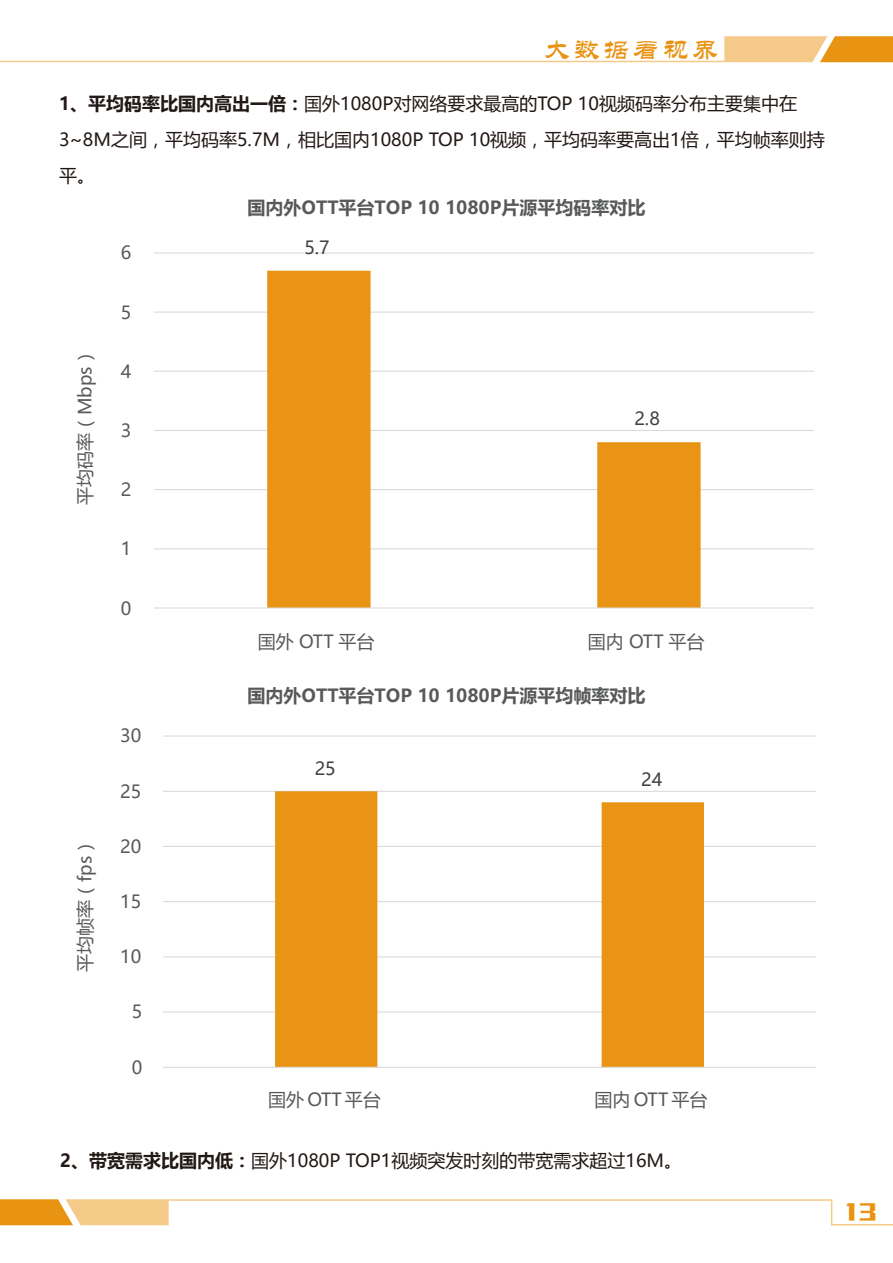
<style>
.page{position:relative;width:893px;height:1263px;background:#fff}
.page>*{position:absolute;margin:0;border:0;box-sizing:border-box;transform-origin:0 0}
.t1{font:30px "huxiaobo gdh";color:#e99313;scale:.88 1}
.t2{font:27px "ST Liti";letter-spacing:.1em;color:#e99313}
.t3{font:18px/36px "Microsoft Ya Hei";color:#221815}
.t4{font:18px "Microsoft Ya Hei";color:#585a5a}
.t5{font:700 18px "Microsoft Ya Hei";color:#585a5a}
.t6{font:18px "Microsoft Ya Hei";color:#414041}
.s1{font-weight:700}
</style>
<div class="page">
<svg style="left:0;top:1199px;width:893px;height:26px"></svg>
<svg style="left:0;top:36px;width:893px;height:26px"></svg>
<hr style="left:154px;top:252px;width:660px;height:2px;background:#d9d9d9">
<hr style="left:154px;top:312px;width:660px;height:1px;background:#d9d9d9">
<hr style="left:154px;top:371px;width:660px;height:1px;background:#d9d9d9">
<hr style="left:154px;top:430px;width:660px;height:1px;background:#d9d9d9">
<hr style="left:154px;top:489px;width:660px;height:1px;background:#d9d9d9">
<hr style="left:154px;top:548px;width:660px;height:1px;background:#d9d9d9">
<svg style="left:267px;top:271px;width:434px;height:336px"></svg>
<hr style="left:154px;top:607px;width:660px;height:1px;background:#d9d9d9">
<hr style="left:163px;top:735px;width:653px;height:1px;background:#d9d9d9">
<hr style="left:163px;top:791px;width:653px;height:1px;background:#d9d9d9">
<hr style="left:163px;top:846px;width:653px;height:1px;background:#d9d9d9">
<hr style="left:163px;top:901px;width:653px;height:1px;background:#d9d9d9">
<hr style="left:163px;top:956px;width:653px;height:1px;background:#d9d9d9">
<hr style="left:163px;top:1011px;width:653px;height:1px;background:#d9d9d9">
<svg style="left:275px;top:791px;width:429px;height:276px"></svg>
<hr style="left:163px;top:1067px;width:653px;height:1px;background:#d9d9d9">
<h2 class="t2" style="left:543px;top:37px;width:177px">大数据看视界</h2>
<p class="t3" style="left:59px;top:84px;width:767px"><span class="s1">1、平均码率比国内高出一倍：</span>国外1080P对网络要求最高的TOP 10视频码率分布主要集中在<br>3~8M之间，平均码率5.7M，相比国内1080P TOP 10视频，平均码率要高出1倍，平均帧率则持平。</p>
<p class="t4" style="left:73px;top:505px;width:158px;rotate:-90deg">平均码率（Mbps）</p>
<p class="t4" style="left:121px;top:241px;width:12px">6</p>
<p class="t4" style="left:121px;top:300px;width:12px">5</p>
<p class="t4" style="left:121px;top:359px;width:12px">4</p>
<p class="t4" style="left:121px;top:418px;width:12px">3</p>
<p class="t4" style="left:121px;top:478px;width:12px">2</p>
<p class="t4" style="left:121px;top:537px;width:12px">1</p>
<p class="t4" style="left:121px;top:596px;width:12px">0</p>
<p class="t4" style="left:73px;top:972px;width:136px;rotate:-90deg">平均帧率（fps）</p>
<p class="t4" style="left:120px;top:724px;width:23px">30</p>
<p class="t4" style="left:120px;top:779px;width:23px">25</p>
<p class="t4" style="left:120px;top:834px;width:23px">20</p>
<p class="t4" style="left:120px;top:889px;width:23px">15</p>
<p class="t4" style="left:120px;top:944px;width:23px">10</p>
<p class="t4" style="left:132px;top:1000px;width:12px">5</p>
<p class="t4" style="left:132px;top:1055px;width:12px">0</p>
<p class="t5" style="left:247px;top:195px;width:400px">国内外OTT平台TOP 10 1080P片源平均码率对比</p>
<p class="t6" style="left:304px;top:235px;width:27px">5.7</p>
<p class="t6" style="left:634px;top:407px;width:27px">2.8</p>
<p class="t4" style="left:258px;top:630px;width:118px">国外 OTT 平台</p>
<p class="t4" style="left:588px;top:630px;width:118px">国内 OTT 平台</p>
<p class="t5" style="left:247px;top:683px;width:400px">国内外OTT平台TOP 10 1080P片源平均帧率对比</p>
<p class="t6" style="left:315px;top:756px;width:23px">25</p>
<p class="t6" style="left:641px;top:767px;width:23px">24</p>
<p class="t4" style="left:268px;top:1087px;width:114px">国外 OTT 平台</p>
<p class="t4" style="left:595px;top:1087px;width:114px">国内 OTT 平台</p>
<p class="t3" style="left:60px;top:1142px;width:624px"><span class="s1">2、带宽需求比国内低：</span>国外1080P TOP1视频突发时刻的带宽需求超过16M。</p>
<h1 class="t1" style="left:845px;top:1196px;width:37px">13</h1>
</div>
